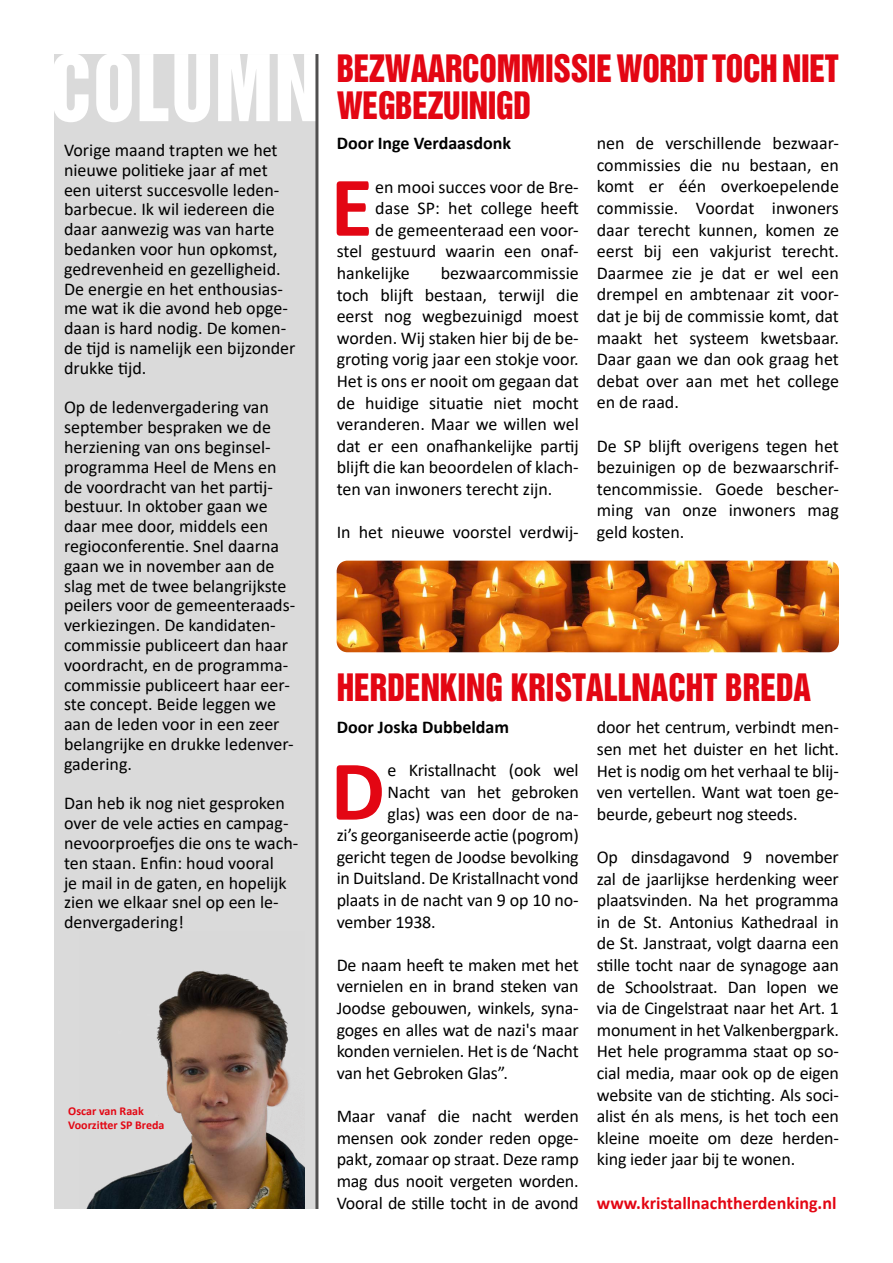
<style>
.page{position:relative;width:893px;height:1263px;background:#fff}
.page>*{position:absolute;margin:0;border:0;box-sizing:border-box;transform-origin:0 0}
.t1{font:700 86.1px "Calibri";color:#e30613}
.t2{font:34.65px/37.8px "Helvetica Inserat LT Pro";letter-spacing:-.01em;color:#e30613;scale:.91 1}
.t3{font:18px/21.6px "Calibri";color:#000;text-align:justify}
.t4{font:700 18px "Calibri";color:#000}
.t5{font:700 18px "Calibri";color:#e30613}
.t6{font:700 12px/14.4px "Calibri";color:#e30613}
</style>
<div class="page">
<div style="left:54px;top:54px;width:261px;height:1155px;background:#dadada"></div>
<img style="left:86px;top:970px;width:218px;height:239px">
<svg style="left:54px;top:54px;width:261px;height:68px"></svg>
<hr style="left:315px;top:54px;width:3px;height:1155px;background:#504f4f">
<img style="left:337px;top:561px;width:502px;height:91px">
<p class="t3" style="left:64px;top:140px;width:233px;line-height:19.8px;text-align:left">Vorige maand trapten we het nieuwe politieke jaar af met een uiterst succesvolle leden&shy;barbecue. Ik wil iedereen die daar aanwezig was van harte bedanken voor hun opkomst, gedrevenheid en gezelligheid.<br>De energie en het enthousias&shy;me wat ik die avond heb opge&shy;daan is hard nodig. De komen&shy;de tijd is namelijk een bijzonder drukke tijd.</p>
<p class="t3" style="left:64px;top:397px;width:233px;line-height:19.8px;text-align:left">Op de ledenvergadering van september bespraken we de herziening van ons beginsel&shy;programma Heel de Mens en de voordracht van het partij&shy;bestuur. In oktober gaan we daar mee door, middels een regioconferentie. Snel daarna gaan we in november aan de slag met de twee belangrijkste peilers voor de gemeenteraads&shy;verkiezingen. De kandidaten&shy;commissie publiceert dan haar voordracht, en de programma&shy;commissie publiceert haar eer&shy;ste concept. Beide leggen we aan de leden voor in een zeer belangrijke en drukke ledenver&shy;gadering.</p>
<p class="t3" style="left:64px;top:793px;width:236px;line-height:19.8px;text-align:left">Dan heb ik nog niet gesproken over de vele acties en campag&shy;nevoorproefjes die ons te wach&shy;ten staan. Enfin: houd vooral<br>je mail in de gaten, en hopelijk zien we elkaar snel op een le&shy;denvergadering!</p>
<p class="t6" style="left:68px;top:1103px;width:98px">Oscar van Raak<br>Voorzitter SP Breda</p>
<h2 class="t2" style="left:337px;top:50px;width:553px">BEZWAARCOMMISSIE WORDT TOCH NIET<br>WEGBEZUINIGD</h2>
<p class="t4" style="left:337px;top:131px;width:176px">Door Inge Verdaasdonk</p>
<h1 class="t1" style="left:331px;top:146px;width:43px">E</h1>
<p class="t3" style="left:375px;top:175px;width:205px">en mooi succes voor de Bre-</p>
<p class="t3" style="left:375px;top:197px;width:205px">dase SP: het college heeft</p>
<p class="t3" style="left:375px;top:218px;width:205px">de gemeenteraad een voor-</p>
<p class="t3" style="left:337px;top:240px;width:244px">stel gestuurd waarin een onaf-</p>
<p class="t3" style="left:337px;top:262px;width:75px">hankelijke</p>
<p class="t3" style="left:337px;top:262px;width:244px;text-indent:104px">bezwaarcommissie toch blijft bestaan, terwijl die eerst nog wegbezuinigd moest worden. Wij staken hier bij de be&shy;groting vorig jaar een stokje voor.<br>Het is ons er nooit om gegaan dat de huidige situatie niet mocht veranderen. Maar we willen wel dat er een onafhankelijke partij blijft die kan beoordelen of klach&shy;ten van inwoners terecht zijn.</p>
<p class="t3" style="left:337px;top:521px;width:244px">In het nieuwe voorstel verdwij-</p>
<p class="t3" style="left:597px;top:132px;width:244px">nen de verschillende bezwaar&shy;commissies die nu bestaan, en komt er één overkoepelende commissie. Voordat inwoners daar terecht kunnen, komen ze eerst bij een vakjurist terecht.<br>Daarmee zie je dat er wel een drempel en ambtenaar zit voor&shy;dat je bij de commissie komt, dat maakt het systeem kwetsbaar.<br>Daar gaan we dan ook graag het debat over aan met het college en de raad.</p>
<p class="t3" style="left:597px;top:434px;width:244px">De SP blijft overigens tegen het bezuinigen op de bezwaarschrif&shy;tencommissie. Goede bescher&shy;ming van onze inwoners mag geld kosten.</p>
<h2 class="t2" style="left:337px;top:669px;width:523px">HERDENKING KRISTALLNACHT BREDA</h2>
<p class="t4" style="left:337px;top:714px;width:174px">Door Joska Dubbeldam</p>
<h1 class="t1" style="left:331px;top:730px;width:56px">D</h1>
<p class="t3" style="left:388px;top:759px;width:193px">e Kristallnacht (ook wel</p>
<p class="t3" style="left:388px;top:781px;width:193px">Nacht van het gebroken</p>
<p class="t3" style="left:388px;top:802px;width:193px">glas) was een door de na-</p>
<p class="t3" style="left:337px;top:824px;width:244px">zi’s georganiseerde actie (pogrom)</p>
<p class="t3" style="left:337px;top:846px;width:244px">gericht tegen de Joodse bevolking</p>
<p class="t3" style="left:337px;top:867px;width:244px">in Duitsland. De Kristallnacht vond</p>
<p class="t3" style="left:337px;top:889px;width:244px">plaats in de nacht van 9 op 10 no-</p>
<p class="t3" style="left:337px;top:910px;width:101px">vember 1938.</p>
<p class="t3" style="left:337px;top:954px;width:244px">De naam heeft te maken met het vernielen en in brand steken van Joodse gebouwen, winkels, syna&shy;goges en alles wat de nazi's maar konden vernielen. Het is de ‘Nacht van het Gebroken Glas”.</p>
<p class="t3" style="left:337px;top:1105px;width:244px">Maar vanaf die nacht werden mensen ook zonder reden opge&shy;pakt, zomaar op straat. Deze ramp mag dus nooit vergeten worden.<br>Vooral de stille tocht in de avond</p>
<p class="t3" style="left:597px;top:716px;width:244px">door het centrum, verbindt men&shy;sen met het duister en het licht.<br>Het is nodig om het verhaal te blij&shy;ven vertellen. Want wat toen ge&shy;beurde, gebeurt nog steeds.</p>
<p class="t3" style="left:597px;top:846px;width:244px">Op dinsdagavond 9 november zal de jaarlijkse herdenking weer plaatsvinden. Na het programma in de St. Antonius Kathedraal in de St. Janstraat, volgt daarna een stille tocht naar de synagoge aan de Schoolstraat. Dan lopen we via de Cingelstraat naar het Art. 1 monument in het Valkenbergpark.<br>Het hele programma staat op so&shy;cial media, maar ook op de eigen website van de stichting. Als soci&shy;alist én als mens, is het toch een kleine moeite om deze herden&shy;king ieder jaar bij te wonen.</p>
<p class="t5" style="left:597px;top:1190px;width:241px">www.kristallnachtherdenking.nl</p>
</div>
